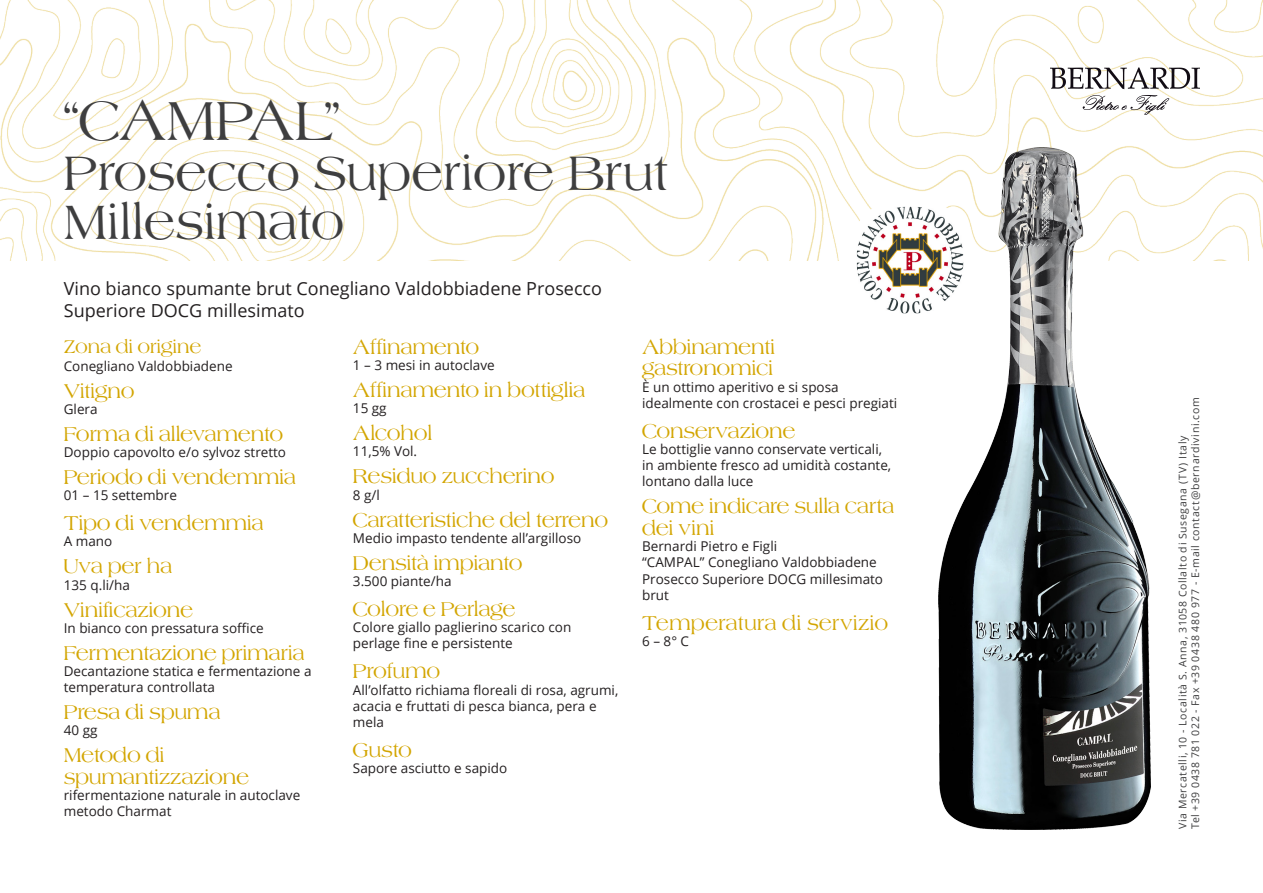
<style>
.page{position:relative;width:1263px;height:893px;background:#fff}
.page>*{position:absolute;margin:0;border:0;box-sizing:border-box;transform-origin:0 0}
.t1{font:49.5px "Americana Font";letter-spacing:-.005em;color:#3e3e3f}
.t2{font:43.5px/49.5px "Americana Font";letter-spacing:.005em;color:#3e3e3f}
.t3{font:18px/21.6px "Americana Font";letter-spacing:-.01em;color:#d3a500}
.t4{font:18px/21.6px "Open Sans";color:#231f20}
.t5{font:18px "Americana Font";letter-spacing:.015em;color:#d3a500}
.t6{font:16.5px "Americana Font";letter-spacing:-.005em;color:#d3a500}
.t7{font:13.5px/16.2px "Open Sans";color:#231f20}
.t8{font:10.5px/12.6px "Open Sans";letter-spacing:.06em;color:#3e3e3f}
</style>
<div class="page">
<img style="left:0;top:0;width:1263px;height:260px">
<img style="left:1050px;top:64px;width:149px;height:51px">
<div style="left:846px;top:196px;width:128px;height:128px;background:#fff;border-radius:50%"></div>
<img style="left:857px;top:207px;width:81px;height:106px">
<img style="left:938px;top:147px;width:212px;height:682px">
<p class="t1" style="left:64px;top:88px;width:279px">“CAMPAL”</p>
<p class="t2" style="left:64px;top:147px;width:607px">Prosecco Superiore Brut<br>Millesimato</p>
<p class="t4" style="left:64px;top:278px;width:540px">Vino bianco spumante brut Conegliano Valdobbiadene Prosecco<br>Superiore DOCG millesimato</p>
<p class="t6" style="left:64px;top:335px;width:139px">Zona di origine</p>
<p class="t7" style="left:64px;top:357px;width:170px">Conegliano Valdobbiadene</p>
<p class="t3" style="left:64px;top:379px;width:73px">Vitigno</p>
<p class="t7" style="left:64px;top:400px;width:35px">Glera</p>
<p class="t3" style="left:64px;top:423px;width:221px">Forma di allevamento</p>
<p class="t7" style="left:64px;top:444px;width:224px">Doppio capovolto e/o sylvoz stretto</p>
<p class="t3" style="left:64px;top:466px;width:234px">Periodo di vendemmia</p>
<p class="t7" style="left:64px;top:487px;width:115px">01 – 15 settembre</p>
<p class="t3" style="left:64px;top:512px;width:202px">Tipo di vendemmia</p>
<p class="t7" style="left:64px;top:533px;width:50px">A mano</p>
<p class="t3" style="left:64px;top:555px;width:110px">Uva per ha</p>
<p class="t7" style="left:64px;top:576px;width:68px">135 q.li/ha</p>
<p class="t3" style="left:64px;top:598px;width:131px">Vinificazione</p>
<p class="t7" style="left:64px;top:619px;width:202px">In bianco con pressatura soffice</p>
<p class="t3" style="left:64px;top:642px;width:242px">Fermentazione primaria</p>
<p class="t7" style="left:64px;top:663px;width:249px">Decantazione statica e fermentazione a temperatura controllata</p>
<p class="t3" style="left:64px;top:701px;width:158px">Presa di spuma</p>
<p class="t7" style="left:64px;top:722px;width:35px">40 gg</p>
<p class="t3" style="left:64px;top:744px;width:187px">Metodo di spumantizzazione</p>
<p class="t7" style="left:64px;top:787px;width:238px">rifermentazione naturale in autoclave metodo Charmat</p>
<p class="t3" style="left:353px;top:336px;width:128px">Affinamento</p>
<p class="t7" style="left:353px;top:357px;width:143px">1 – 3 mesi in autoclave</p>
<p class="t3" style="left:353px;top:379px;width:234px">Affinamento in bottiglia</p>
<p class="t7" style="left:353px;top:400px;width:35px">15 gg</p>
<p class="t3" style="left:353px;top:422px;width:81px">Alcohol</p>
<p class="t7" style="left:353px;top:443px;width:66px">11,5% Vol.</p>
<p class="t3" style="left:353px;top:465px;width:203px">Residuo zuccherino</p>
<p class="t7" style="left:353px;top:486px;width:28px">8 g/l</p>
<p class="t3" style="left:353px;top:509px;width:257px">Caratteristiche del terreno</p>
<p class="t7" style="left:353px;top:529px;width:230px">Medio impasto tendente all’argilloso</p>
<p class="t3" style="left:353px;top:552px;width:171px">Densità impianto</p>
<p class="t7" style="left:353px;top:573px;width:100px">3.500 piante/ha</p>
<p class="t3" style="left:353px;top:598px;width:164px">Colore e Perlage</p>
<p class="t7" style="left:353px;top:619px;width:220px">Colore giallo paglierino scarico con perlage fine e persistente</p>
<p class="t3" style="left:353px;top:660px;width:89px">Profumo</p>
<p class="t7" style="left:353px;top:681px;width:267px">All’olfatto richiama floreali di rosa, agrumi, acacia e fruttati di pesca bianca, pera e mela</p>
<p class="t3" style="left:353px;top:739px;width:60px">Gusto</p>
<p class="t7" style="left:353px;top:760px;width:156px">Sapore asciutto e sapido</p>
<p class="t3" style="left:642px;top:336px;width:135px">Abbinamenti gastronomici</p>
<p class="t7" style="left:642px;top:378px;width:257px">È un ottimo aperitivo e si sposa idealmente con crostacei e pesci pregiati</p>
<p class="t3" style="left:642px;top:420px;width:155px">Conservazione</p>
<p class="t7" style="left:642px;top:441px;width:251px">Le bottiglie vanno conservate verticali, in ambiente fresco ad umidità costante, lontano dalla luce</p>
<p class="t3" style="left:642px;top:495px;width:254px">Come indicare sulla carta dei vini</p>
<p class="t7" style="left:642px;top:538px;width:137px">Bernardi Pietro e Figli</p>
<p class="t7" style="left:642px;top:554px;width:242px">“CAMPAL” Conegliano Valdobbiadene<br>Prosecco Superiore DOCG millesimato brut</p>
<p class="t5" style="left:642px;top:611px;width:248px">Temperatura di servizio</p>
<p class="t7" style="left:642px;top:633px;width:49px">6 – 8° C</p>
<p class="t8" style="left:1176px;top:829px;width:433px;rotate:-90deg">Via Mercatelli, 10 - Località S. Anna, 31058 Collalto di Susegana (TV) Italy<br>Tel +39 0438 781 022 - Fax +39 0438 480 977 - E-mail contact@bernardivini.com</p>
</div>
